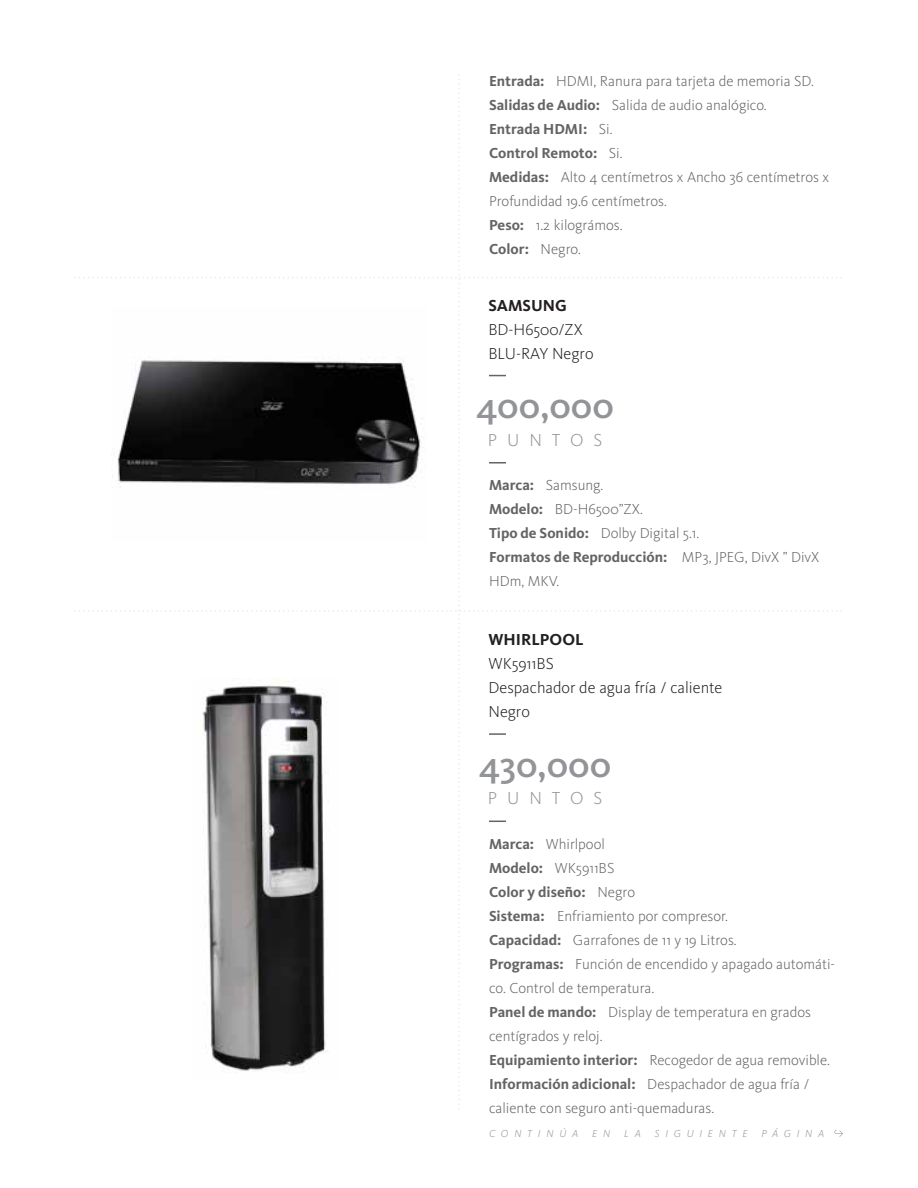
<style>
.page{position:relative;width:918px;height:1188px;background:#fff}
.page>*{position:absolute;margin:0;border:0;box-sizing:border-box;transform-origin:0 0}
.t1{font:500 37.2px "Kievit OT";color:#929497}
.t2{font:300 18px "Kievit OT";letter-spacing:.55em;color:#929497}
.t3{font:300 16.5px/24px "Kievit OT";color:#231f20}
.t4{font:700 16.5px "Kievit OT";color:#231f20}
.t5{font:300 15px/24px "Kievit OT";color:#636466}
.t6{font:italic 300 10.5px "Kievit OT";letter-spacing:.55em;color:#929497}
.s1{font-weight:700}
</style>
<div class="page">
<svg style="left:834px;top:1130px;width:9px;height:7px"></svg>
<img style="left:117px;top:357px;width:307px;height:130px">
<img style="left:202px;top:685px;width:126px;height:386px">
<p class="t5" style="left:489px;top:69px;width:342px"><span class="s1">Entrada:</span> HDMI, Ranura para tarjeta de memoria SD.<br><span class="s1">Salidas de Audio:</span> Salida de audio analógico.<br><span class="s1">Entrada HDMI:</span> Si.<br><span class="s1">Control Remoto:</span> Si.<br><span class="s1">Medidas:</span> Alto 4 centímetros x Ancho 36 centímetros x<br>Profundidad 19.6 centímetros.<br><span class="s1">Peso:</span> 1.2 kilográmos.<br><span class="s1">Color:</span> Negro.</p>
<p class="t4" style="left:488px;top:295px;width:80px">SAMSUNG</p>
<p class="t3" style="left:488px;top:317px;width:107px">BD-H6500/ZX<br>BLU-RAY Negro</p>
<h1 class="t1" style="left:476px;top:383px;width:139px">400,000</h1>
<p class="t2" style="left:488px;top:429px;width:116px">PUNTOS</p>
<p class="t5" style="left:489px;top:473px;width:332px"><span class="s1">Marca:</span> Samsung.<br><span class="s1">Modelo:</span> BD-H6500”ZX.<br><span class="s1">Tipo de Sonido:</span> Dolby Digital 5.1.<br><span class="s1">Formatos de Reproducción:</span> MP3, JPEG, DivX ” DivX<br>HDm, MKV.</p>
<p class="t4" style="left:488px;top:630px;width:97px">WHIRLPOOL</p>
<p class="t3" style="left:488px;top:652px;width:236px">WK5911BS<br>Despachador de agua fría / caliente<br>Negro</p>
<h1 class="t1" style="left:479px;top:742px;width:134px">430,000</h1>
<p class="t2" style="left:488px;top:788px;width:116px">PUNTOS</p>
<p class="t5" style="left:489px;top:832px;width:348px"><span class="s1">Marca:</span> Whirlpool<br><span class="s1">Modelo:</span> WK5911BS<br><span class="s1">Color y diseño:</span> Negro<br><span class="s1">Sistema:</span> Enfriamiento por compresor.<br><span class="s1">Capacidad:</span> Garrafones de 11 y 19 Litros.<br><span class="s1">Programas:</span> Función de encendido y apagado automáti&shy;co. Control de temperatura.<br><span class="s1">Panel de mando:</span> Display de temperatura en grados centígrados y reloj.<br><span class="s1">Equipamiento interior:</span> Recogedor de agua removible.<br><span class="s1">Información adicional:</span> Despachador de agua fría / caliente con seguro anti-quemaduras.</p>
<p class="t6" style="left:489px;top:1127px;width:91px">CONTINÚA</p>
<p class="t6" style="left:592px;top:1127px;width:20px">E N</p>
<p class="t6" style="left:624px;top:1127px;width:18px">L A</p>
<p class="t6" style="left:655px;top:1127px;width:94px">SIGUIENTE</p>
<p class="t6" style="left:762px;top:1127px;width:64px">PÁGINA</p>
</div>
